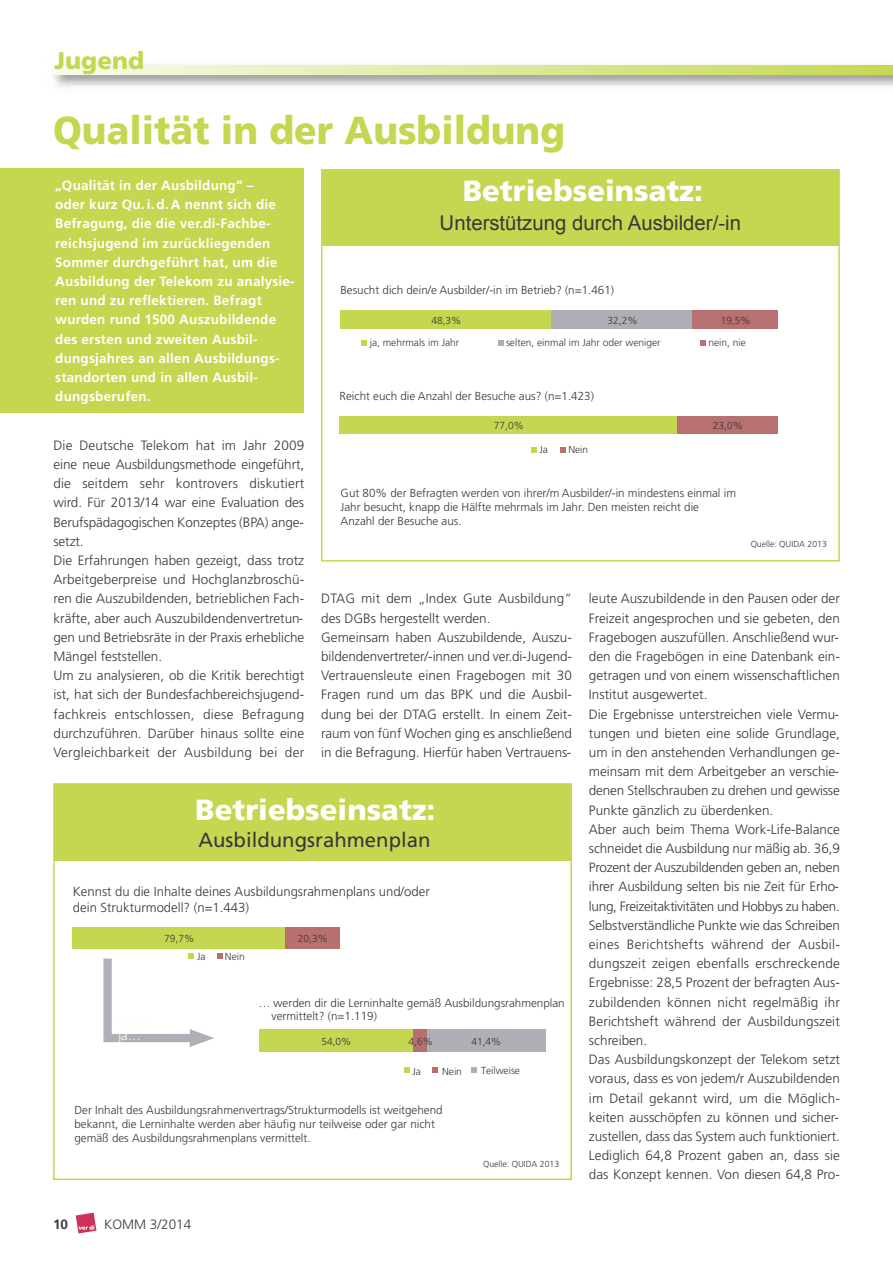
<style>
.page{position:relative;width:893px;height:1263px;background:#fff}
.page>*{position:absolute;margin:0;border:0;box-sizing:border-box;transform-origin:0 0}
.t1{font:900 39px "Frutiger";color:#c5d750;scale:.95 1}
.t2{font:900 29.1px "Frutiger";color:#fff}
.t3{font:900 24px "Frutiger";color:#c5d750}
.t4{font:20.4px "Arial";color:#393838}
.t5{font:20.4px "Frutiger";color:#393838}
.t6{font:300 13.5px/19.2px "Frutiger";color:#393839}
.t7{font:700 13.5px/19.2px "Frutiger";letter-spacing:.015em;color:#fff}
.t8{font:700 13.5px "Frutiger";color:#393839}
.t9{font:300 13.05px/16.8px "Frutiger";color:#393838}
.t10{font:300 13.05px "Frutiger";color:#fefcfa}
.t11{font:300 11.7px/13.8px "Frutiger";color:#393838}
.t12{font:300 10.2px "Frutiger";color:#393838}
.t13{font:300 8.7px "Frutiger";color:#393838}
</style>
<div class="page">
<svg style="left:76px;top:1213px;width:20px;height:20px"></svg>
<img style="left:53px;top:74px;width:840px;height:14px">
<svg style="left:53px;top:65px;width:840px;height:9px;background:#dfe99f"></svg>
<div style="left:0;top:169px;width:304px;height:244px;background:#c5d750"></div>
<div style="left:55px;top:785px;width:515px;height:75px;background:#c5d751"></div>
<div style="left:72px;top:927px;width:213px;height:22px;background:#c5d751"></div>
<div style="left:285px;top:927px;width:55px;height:22px;background:#b8706f"></div>
<svg style="left:103px;top:953px;width:120px;height:94px"></svg>
<div style="left:259px;top:1029px;width:154px;height:23px;background:#c5d751"></div>
<div style="left:413px;top:1029px;width:14px;height:23px;background:#b8706f"></div>
<div style="left:427px;top:1029px;width:118px;height:23px;background:#aeb0b5"></div>
<svg style="left:404px;top:1068px;width:5px;height:5px"></svg>
<svg style="left:433px;top:1068px;width:5px;height:5px"></svg>
<svg style="left:472px;top:1067px;width:5px;height:6px"></svg>
<div style="left:53px;top:783px;width:519px;height:397px;border:2px solid #c5d750"></div>
<div style="left:323px;top:171px;width:515px;height:74px;background:#c5d751"></div>
<div style="left:340px;top:416px;width:337px;height:18px;background:#c5d751"></div>
<div style="left:677px;top:416px;width:101px;height:18px;background:#b87070"></div>
<svg style="left:531px;top:448px;width:5px;height:5px"></svg>
<svg style="left:560px;top:448px;width:5px;height:5px"></svg>
<div style="left:340px;top:310px;width:211px;height:19px;background:#c5d751"></div>
<div style="left:551px;top:310px;width:141px;height:19px;background:#aeafb4"></div>
<div style="left:692px;top:310px;width:86px;height:19px;background:#b87070"></div>
<svg style="left:361px;top:341px;width:5px;height:5px"></svg>
<svg style="left:498px;top:341px;width:5px;height:5px"></svg>
<svg style="left:700px;top:341px;width:6px;height:5px"></svg>
<div style="left:321px;top:169px;width:519px;height:393px;border:2px solid #c5d750"></div>
<h3 class="t3" style="left:55px;top:51px;width:91px">Jugend</h3>
<h1 class="t1" style="left:53px;top:115px;width:540px">Qualität in der Ausbildung</h1>
<h2 class="t2" style="left:463px;top:179px;width:242px">Betriebseinsatz:</h2>
<h3 class="t4" style="left:440px;top:212px;width:303px">Unterstützung durch Ausbilder/-in</h3>
<p class="t7" style="left:55px;top:177px;width:241px">„Qualität in der Ausbildung“ –<br>oder kurz Qu. i. d. A nennt sich die<br>Befragung, die die ver.di-Fachbe&shy;reichsjugend im zurückliegenden<br>Sommer durchgeführt hat, um die<br>Ausbildung der Telekom zu analysie&shy;ren und zu reflektieren. Befragt wurden rund 1500 Auszubildende des ersten und zweiten Ausbil&shy;dungsjahres an allen Ausbildungs&shy;standorten und in allen Ausbil&shy;dungsberufen.</p>
<p class="t11" style="left:340px;top:284px;width:275px">Besucht dich dein/e Ausbilder/-in im Betrieb? (n=1.461)</p>
<p class="t12" style="left:431px;top:316px;width:32px">48,3%</p>
<p class="t12" style="left:607px;top:316px;width:32px">32,2%</p>
<p class="t12" style="left:721px;top:316px;width:32px">19,5%</p>
<p class="t12" style="left:370px;top:339px;width:91px">ja, mehrmals im Jahr</p>
<p class="t12" style="left:506px;top:339px;width:156px">selten, einmal im Jahr oder weniger</p>
<p class="t12" style="left:708px;top:339px;width:39px">nein, nie</p>
<p class="t11" style="left:340px;top:390px;width:256px">Reicht euch die Anzahl der Besuche aus? (n=1.423)</p>
<p class="t12" style="left:494px;top:421px;width:32px">77,0%</p>
<p class="t12" style="left:713px;top:421px;width:32px">23,0%</p>
<p class="t12" style="left:539px;top:446px;width:10px">Ja</p>
<p class="t12" style="left:568px;top:446px;width:21px">Nein</p>
<p class="t6" style="left:53px;top:436px;width:252px">Die Deutsche Telekom hat im Jahr 2009 eine neue Ausbildungsmethode eingeführt, die seitdem sehr kontrovers diskutiert wird. Für 2013/14 war eine Evaluation des Berufspädagogischen Konzeptes (BPA) ange&shy;setzt.<br>Die Erfahrungen haben gezeigt, dass trotz Arbeitgeberpreise und Hochglanzbroschü&shy;ren die Auszubildenden, betrieblichen Fach&shy;kräfte, aber auch Auszubildendenvertretun&shy;gen und Betriebsräte in der Praxis erhebliche Mängel feststellen.<br>Um zu analysieren, ob die Kritik berechtigt ist, hat sich der Bundesfachbereichsjugend&shy;fachkreis entschlossen, diese Befragung durchzuführen. Darüber hinaus sollte eine Vergleichbarkeit der Ausbildung bei der</p>
<p class="t11" style="left:341px;top:487px;width:397px">Gut 80% der Befragten werden von ihrer/m Ausbilder/-in mindestens einmal im<br>Jahr besucht, knapp die Hälfte mehrmals im Jahr. Den meisten reicht die<br>Anzahl der Besuche aus.</p>
<p class="t13" style="left:751px;top:541px;width:78px">Quelle: QUIDA 2013</p>
<p class="t6" style="left:321px;top:590px;width:252px">DTAG mit dem „Index Gute Ausbildung“ des DGBs hergestellt werden.<br>Gemeinsam haben Auszubildende, Auszu&shy;bildendenvertreter/-innen und ver.di-Jugend-Vertrauensleute einen Fragebogen mit 30<br>Fragen rund um das BPK und die Ausbil&shy;dung bei der DTAG erstellt. In einem Zeit&shy;raum von fünf Wochen ging es anschließend in die Befragung. Hierfür haben Vertrauens-</p>
<p class="t6" style="left:589px;top:590px;width:252px">leute Auszubildende in den Pausen oder der Freizeit angesprochen und sie gebeten, den Fragebogen auszufüllen. Anschließend wur&shy;den die Fragebögen in eine Datenbank ein&shy;getragen und von einem wissenschaftlichen Institut ausgewertet.<br>Die Ergebnisse unterstreichen viele Vermu&shy;tungen und bieten eine solide Grundlage, um in den anstehenden Verhandlungen ge&shy;meinsam mit dem Arbeitgeber an verschie&shy;denen Stellschrauben zu drehen und gewisse Punkte gänzlich zu überdenken.<br>Aber auch beim Thema Work-Life-Balance schneidet die Ausbildung nur mäßig ab. 36,9<br>Prozent der Auszubildenden geben an, neben ihrer Ausbildung selten bis nie Zeit für Erho&shy;lung, Freizeitaktivitäten und Hobbys zu haben.<br>Selbstverständliche Punkte wie das Schreiben eines Berichtshefts während der Ausbil&shy;dungszeit zeigen ebenfalls erschreckende Ergebnisse: 28,5 Prozent der befragten Aus&shy;zubildenden können nicht regelmäßig ihr Berichtsheft während der Ausbildungszeit schreiben.<br>Das Ausbildungskonzept der Telekom setzt voraus, dass es von jedem/r Auszubildenden im Detail gekannt wird, um die Möglich&shy;keiten ausschöpfen zu können und sicher&shy;zustellen, dass das System auch funktioniert.<br>Lediglich 64,8 Prozent gaben an, dass sie das Konzept kennen. Von diesen 64,8 Pro-</p>
<h2 class="t2" style="left:195px;top:798px;width:242px">Betriebseinsatz:</h2>
<h3 class="t5" style="left:198px;top:832px;width:234px">Ausbildungsrahmenplan</h3>
<p class="t9" style="left:73px;top:884px;width:358px">Kennst du die Inhalte deines Ausbildungsrahmenplans und/oder dein Strukturmodell? (n=1.443)</p>
<p class="t12" style="left:164px;top:934px;width:32px">79,7%</p>
<p class="t12" style="left:298px;top:934px;width:32px">20,3%</p>
<p class="t12" style="left:197px;top:953px;width:10px">Ja</p>
<p class="t12" style="left:225px;top:953px;width:21px">Nein</p>
<p class="t11" style="left:272px;top:996px;width:295px;text-indent:-13px">… werden dir die Lerninhalte gemäß Ausbildungsrahmenplan vermittelt? (n=1.119)</p>
<p class="t10" style="left:118px;top:1030px;width:24px">ja…</p>
<p class="t12" style="left:321px;top:1037px;width:32px">54,0%</p>
<p class="t12" style="left:409px;top:1037px;width:26px">4,6%</p>
<p class="t12" style="left:471px;top:1037px;width:32px">41,4%</p>
<p class="t12" style="left:412px;top:1067px;width:10px">Ja</p>
<p class="t11" style="left:74px;top:1104px;width:370px">Der Inhalt des Ausbildungsrahmenvertrags/Strukturmodells ist weitgehend bekannt, die Lerninhalte werden aber häufig nur teilweise oder gar nicht gemäß des Ausbildungsrahmenplans vermittelt.</p>
<p class="t13" style="left:483px;top:1160px;width:78px">Quelle: QUIDA 2013</p>
<p class="t12" style="left:442px;top:1067px;width:21px">Nein</p>
<p class="t12" style="left:481px;top:1067px;width:41px">Teilweise</p>
<p class="t8" style="left:53px;top:1219px;width:17px">10</p>
<p class="t6" style="left:104px;top:1216px;width:89px">KOMM 3/2014</p>
</div>
